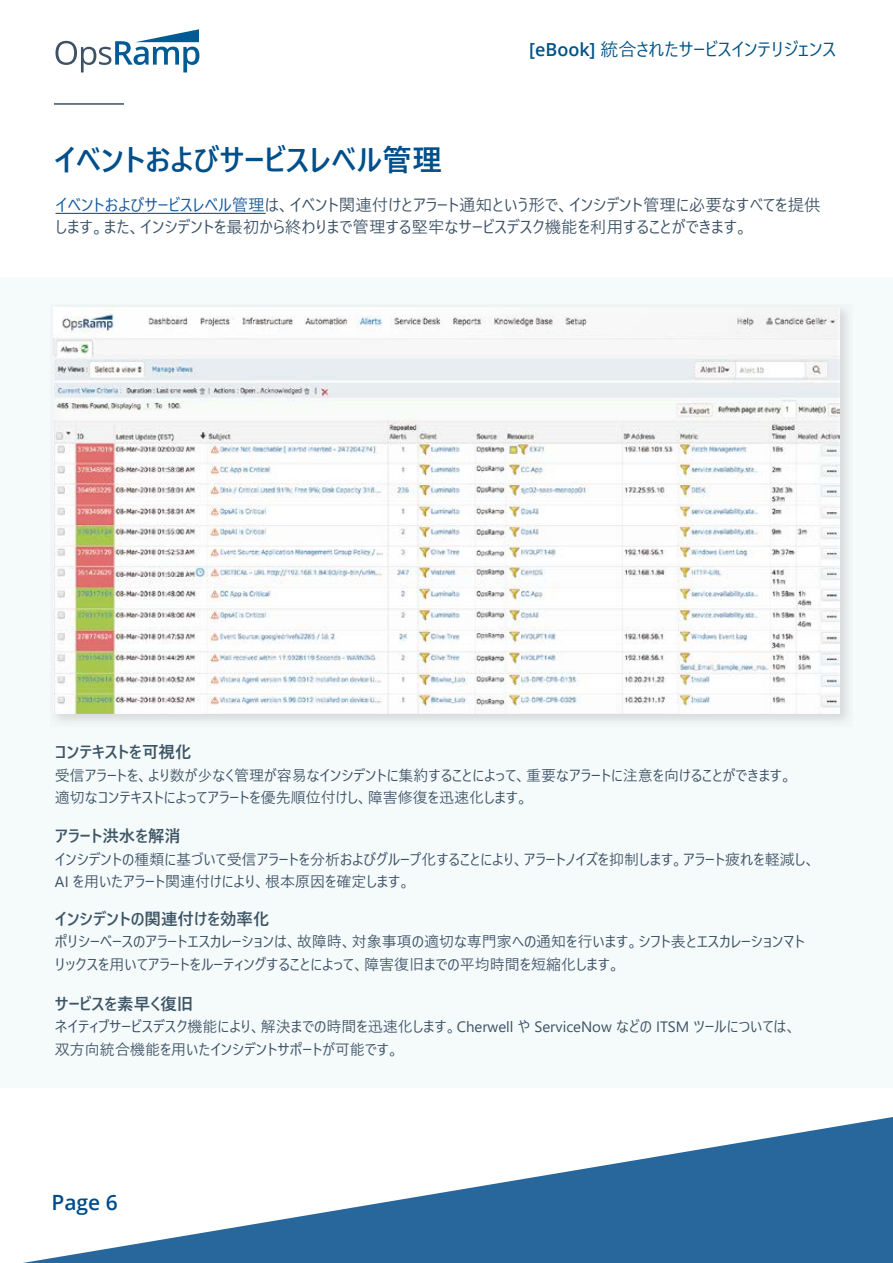
<style>
.page{position:relative;width:893px;height:1263px;background:#fff}
.page>*{position:absolute;margin:0;border:0;box-sizing:border-box;transform-origin:0 0}
.t1{font:700 30px "Yu Gothic UI";color:#004f8a}
.t2{font:600 21px "Open Sans";color:#004c8a}
.t3{font:18px "Yu Gothic UI";color:#005285}
.t4{font:16.5px/22.5px "Yu Gothic UI";color:#3d5265}
.t5{font:700 16.5px "Yu Gothic UI";color:#3e5565}
.t6{font:15px/22.5px "Yu Gothic UI";color:#3d5265}
.s1{font-family:"Open Sans";font-weight:600}
.s2{color:#15599f}
</style>
<div class="page">
<svg style="left:23px;top:1117px;width:870px;height:146px"></svg>
<div style="left:0;top:277px;width:892px;height:810px;background:#f5fafb"></div>
<div style="left:50px;top:304px;width:802px;height:422px;background:linear-gradient(to right,#e6ebec,#e6eaeb)"></div>
<img style="left:53px;top:307px;width:787px;height:407px">
<svg style="left:55px;top:29px;width:144px;height:43px"></svg>
<hr style="left:54px;top:103px;width:70px;height:2px;background:#3d5265">
<hr style="left:56px;top:213px;width:210px;height:1px;background:#15599f">
<h1 class="t1" style="left:54px;top:144px;width:390px">イベントおよびサービスレベル管理</h1>
<p class="t3" style="left:529px;top:33px;width:309px"><span class="s1">[eBook]</span> 統合されたサービスインテリジェンス</p>
<p class="t4" style="left:56px;top:191px;width:766px"><span class="s2">イベントおよびサービスレベル管理</span>は、イベント関連付けとアラート通知という形で、インシデント管理に必要なすべてを提供します。また、インシデントを最初から終わりまで管理する堅牢なサービスデスク機能を利用することができます。</p>
<p class="t5" style="left:55px;top:743px;width:138px">コンテキストを可視化</p>
<p class="t6" style="left:55px;top:762px;width:739px">受信アラートを、より数が少なく管理が容易なインシデントに集約することによって、重要なアラートに注意を向けることができます。適切なコンテキストによってアラートを優先順位付けし、障害修復を迅速化します。</p>
<p class="t5" style="left:55px;top:827px;width:128px">アラート洪水を解消</p>
<p class="t6" style="left:55px;top:846px;width:762px">インシデントの種類に基づいて受信アラートを分析およびグループ化することにより、アラートノイズを抑制します。アラート疲れを軽減し、<br>AI を用いたアラート関連付けにより、根本原因を確定します。</p>
<p class="t5" style="left:55px;top:909px;width:216px">インシデントの関連付けを効率化</p>
<p class="t6" style="left:55px;top:928px;width:751px">ポリシーベースのアラートエスカレーションは、故障時、対象事項の適切な専門家への通知を行います。シフト表とエスカレーションマトリックスを用いてアラートをルーティングすることによって、障害復旧までの平均時間を短縮化します。</p>
<p class="t5" style="left:55px;top:994px;width:140px">サービスを素早く復旧</p>
<p class="t6" style="left:55px;top:1013px;width:743px">ネイティブサービスデスク機能により、解決までの時間を迅速化します。Cherwell や ServiceNow などの ITSM ツールについては、双方向統合機能を用いたインシデントサポートが可能です。</p>
<h2 class="t2" style="left:51px;top:1187px;width:68px">Page 6</h2>
</div>
